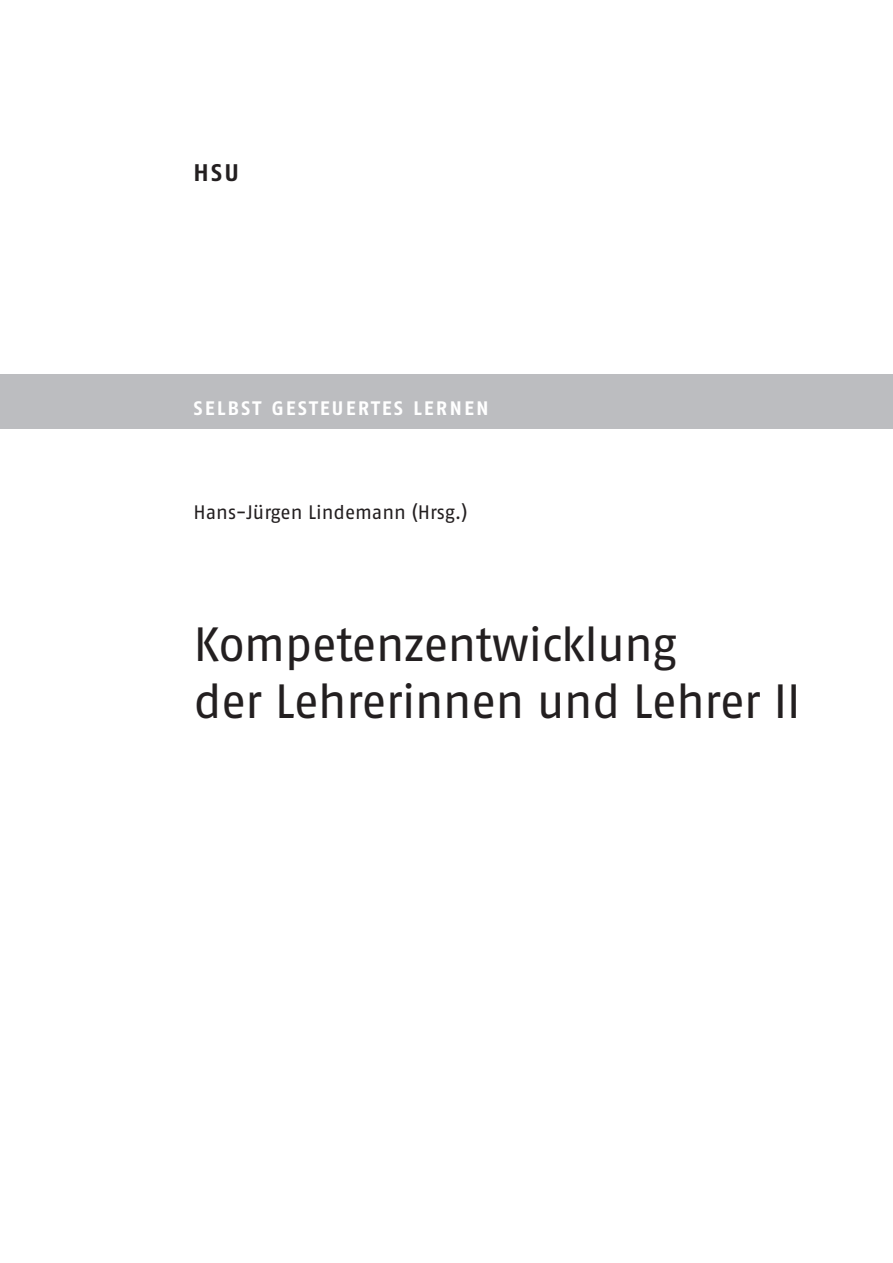
<style>
.page{position:relative;width:893px;height:1263px;background:#fff}
.page>*{position:absolute;margin:0;border:0;box-sizing:border-box;transform-origin:0 0}
.t1{font:48px/57px "Fago No";letter-spacing:-.02em;color:#231f20}
.t2{font:700 24px "Fago No";color:#231f20}
.t3{font:19.5px "Fago No";letter-spacing:-.005em;color:#231f20}
.t4{font:19.5px "Fago No Bold Caps";letter-spacing:.095em;color:#fff}
</style>
<div class="page">
<div style="left:0;top:374px;width:893px;height:54px;background:#bcbdc0"></div>
<p class="t2" style="left:193px;top:158px;width:47px">HSU</p>
<p class="t4" style="left:193px;top:397px;width:297px">SELBST GESTEUERTES LERNEN</p>
<p class="t3" style="left:193px;top:501px;width:276px">Hans-Jürgen Lindemann (Hrsg.)</p>
<p class="t1" style="left:193px;top:616px;width:609px">Kompetenzentwicklung<br>der Lehrerinnen und Lehrer II</p>
</div>
